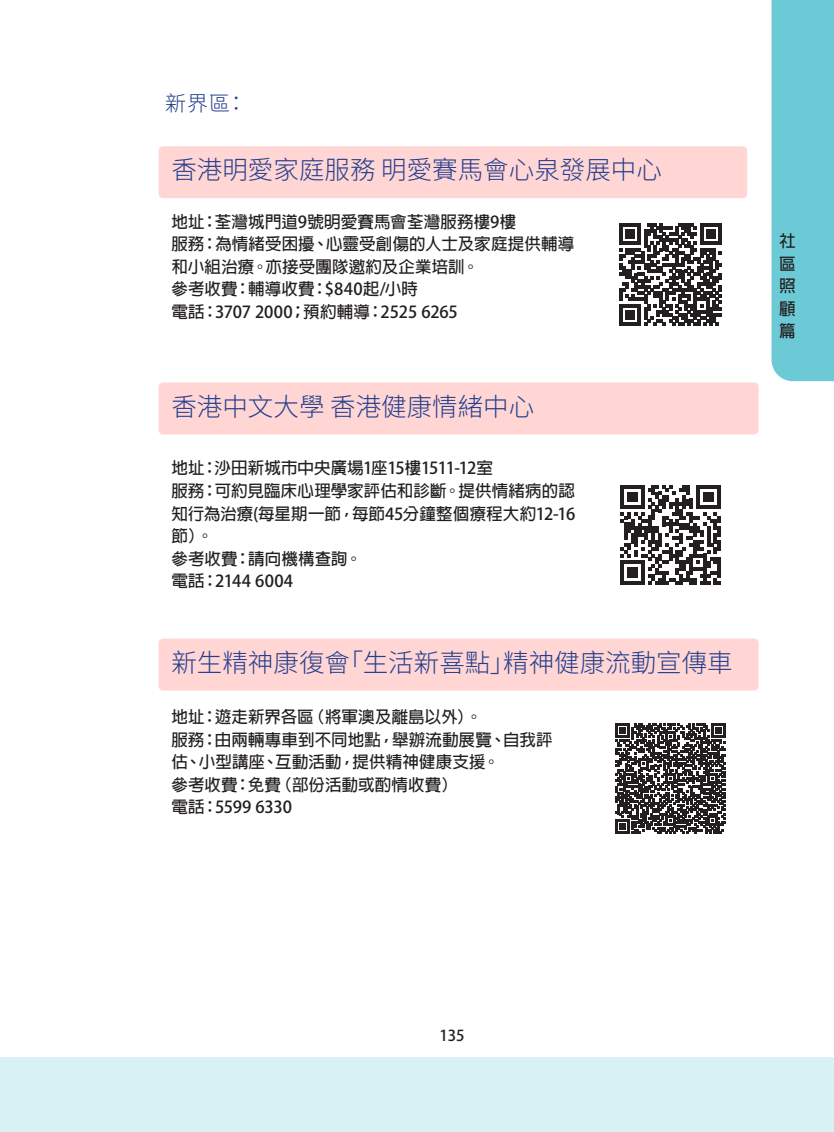
<style>
.page{position:relative;width:834px;height:1132px;background:#fff}
.page>*{position:absolute;margin:0;border:0;box-sizing:border-box;transform-origin:0 0}
.Red_shading_for_NGO{font:300 25.5px "Source Han Sans HK";color:#253f8e}
.小標題{font:300 21px "Source Han Sans HK";color:#253f8e}
.內文{font:700 16.5px/22.5px "Adobe Fan Heiti Std";letter-spacing:.005em;color:#231f20;text-align:justify}
.t1{font:700 15px "Adobe Fan Heiti Std";color:#231f20}
</style>
<div class="page">
<div style="left:771px;top:0;width:62px;height:381px;background:#6ccad6"></div>
<div style="left:0;top:1056px;width:833px;height:75px;background:#d8f1f4"></div>
<svg style="left:619px;top:223px;width:102px;height:103px"></svg>
<div style="left:159px;top:146px;width:588px;height:52px;background:#ffd6d4;border-radius:4px"></div>
<svg style="left:615px;top:723px;width:111px;height:110px"></svg>
<div style="left:159px;top:638px;width:599px;height:52px;background:#ffd6d4;border-radius:4px"></div>
<svg style="left:620px;top:485px;width:100px;height:99px"></svg>
<div style="left:159px;top:382px;width:599px;height:52px;background:#ffd6d4;border-radius:4px"></div>
<p class="小標題" style="left:165px;top:92px;width:83px">新界區：</p>
<p class="Red_shading_for_NGO" style="left:171px;top:155px;width:492px">香港明愛家庭服務 明愛賽馬會心泉發展中心</p>
<p class="內文" style="left:171px;top:211px;width:346px">地址：荃灣城門道9號明愛賽馬會荃灣服務樓9樓</p>
<p class="內文" style="left:171px;top:233px;width:404px">服務：為情緒受困擾、心靈受創傷的人士及家庭提供輔導和小組治療。亦接受團隊邀約及企業培訓。</p>
<p class="內文" style="left:171px;top:278px;width:248px">參考收費：輔導收費：$840起/小時</p>
<p class="內文" style="left:171px;top:301px;width:288px">電話：3707 2000；預約輔導：2525 6265</p>
<p class="Red_shading_for_NGO" style="left:171px;top:392px;width:364px">香港中文大學 香港健康情緒中心</p>
<p class="內文" style="left:171px;top:457px;width:323px">地址：沙田新城市中央廣場1座15樓1511-12室</p>
<p class="內文" style="left:171px;top:480px;width:405px">服務：可約見臨床心理學家評估和診斷。提供情緒病的認知行為治療(每星期一節，每節45分鐘整個療程大約12-16節）。</p>
<p class="內文" style="left:171px;top:547px;width:192px">參考收費：請向機構查詢。</p>
<p class="內文" style="left:171px;top:570px;width:123px">電話：2144 6004</p>
<p class="Red_shading_for_NGO" style="left:171px;top:647px;width:562px">新生精神康復會「生活新喜點」精神健康流動宣傳車</p>
<p class="內文" style="left:171px;top:706px;width:312px">地址：遊走新界各區（將軍澳及離島以外）。</p>
<p class="內文" style="left:171px;top:728px;width:382px">服務：由兩輛專車到不同地點，舉辦流動展覽、自我評估、小型講座、互動活動，提供精神健康支援。</p>
<p class="內文" style="left:171px;top:773px;width:287px">參考收費：免費（部份活動或酌情收費）</p>
<p class="內文" style="left:171px;top:796px;width:122px">電話：5599 6330</p>
<p class="內文" style="left:779px;top:230px;width:18px">社區照顧篇</p>
<p class="t1" style="left:439px;top:1025px;width:27px">135</p>
</div>
